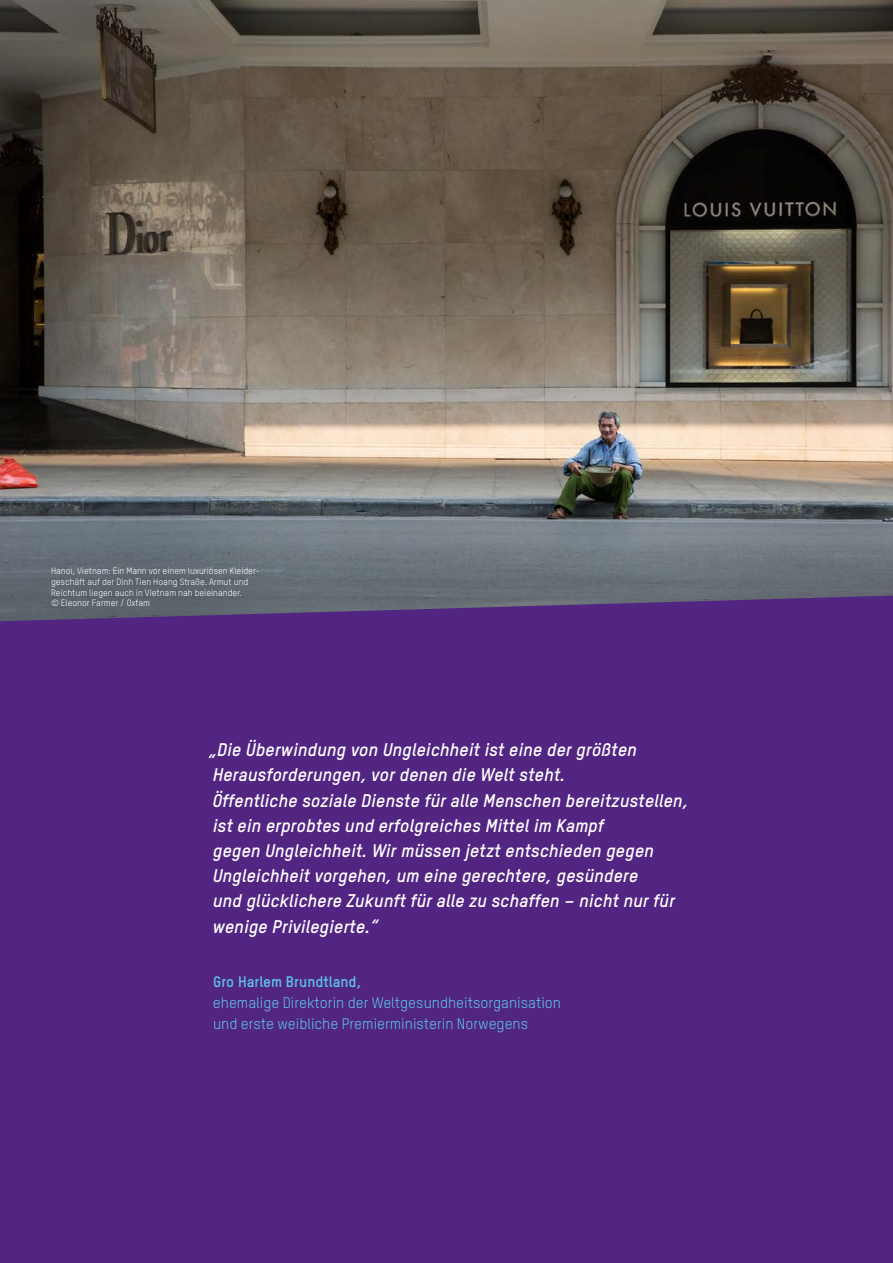
<style>
.page{position:relative;width:893px;height:1263px;background:#522583}
.page>*{position:absolute;margin:0;border:0;box-sizing:border-box;transform-origin:0 0}
.t1{font:italic 700 18px/25.2px "Oxfam TSTARPRO";color:#fff}
.t2{font:15px/21px "Oxfam TSTARPRO";color:#5dc5ed}
.t3{font:700 15px "Oxfam TSTARPRO";color:#5dc5ed}
.t4{font:9px/10.8px "Oxfam TSTARPRO";color:#fff}
</style>
<div class="page">
<img style="left:0;top:0;width:893px;height:621px">
<p class="t4" style="left:51px;top:565px;width:210px">Hanoi, Vietnam: Ein Mann vor einem luxuriösen Kleider&shy;geschäft auf der Dinh Tien Hoang Straße. Armut und Reichtum liegen auch in Vietnam nah beieinander.<br>© Eleonor Farmer / Oxfam</p>
<p class="t1" style="left:209px;top:735px;width:481px">„Die Überwindung von Ungleichheit ist eine der größten Herausforderungen, vor denen die Welt steht.<br>Öffentliche soziale Dienste für alle Menschen bereitzustellen, ist ein erprobtes und erfolgreiches Mittel im Kampf<br>gegen Ungleichheit. Wir müssen jetzt entschieden gegen Ungleichheit vorgehen, um eine gerechtere, gesündere<br>und glücklichere Zukunft für alle zu schaffen – nicht nur für wenige Privilegierte.“</p>
<p class="t3" style="left:213px;top:970px;width:150px">Gro Harlem Brundtland,</p>
<p class="t2" style="left:213px;top:991px;width:350px">ehemalige Direktorin der Weltgesundheitsorganisation und erste weibliche Premierministerin Norwegens</p>
</div>
